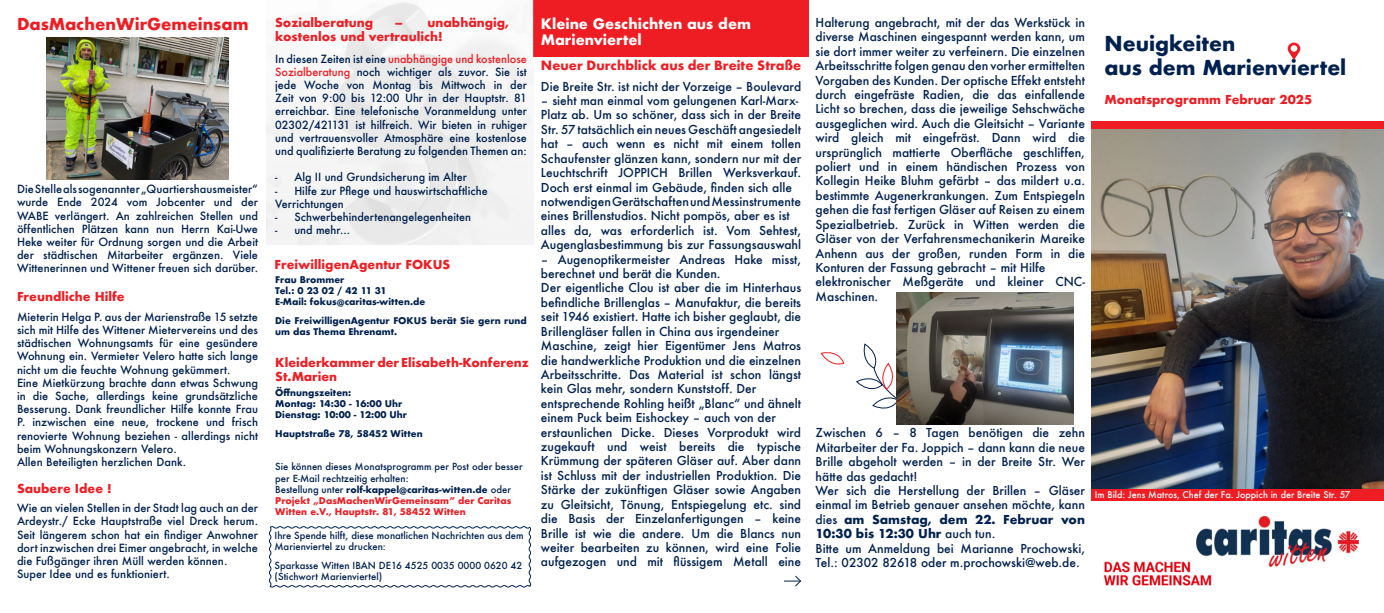
<style>
.page{position:relative;width:1384px;height:613px;background:#fff}
.page>*{position:absolute;margin:0;border:0;box-sizing:border-box;transform-origin:0 0}
.t1{font:700 20px/24px "Futura";color:#00214f}
.t2{font:700 16px "Futura";color:#ee1d23}
.t3{font:700 14px/16.8px "Futura";color:#fff}
.t4{font:700 12.5px "Futura";color:#ee1d23}
.t5{font:500 12px/14.4px "Futura";color:#00214f}
.t6{font:700 12px/14.4px "Futura";color:#ee1d23}
.t7{font:500 11px/13.2px "Futura";color:#00214f}
.t8{font:500 9.5px/11.4px "Futura";color:#00214f}
.t9{font:700 9px/10.8px "Futura";color:#00214f}
.t10{font:700 9px/10.8px "Futura";color:#ee1d23;text-align:justify}
.t11{font:500 9px "Futura";color:#fff}
.s1{color:#ee1d23}
.s2{font-weight:500;font-size:9.5px;color:#00214f}
.s3{color:#00214f}
.s4{font-weight:700}
</style>
<div class="page">
<div style="left:533px;top:0;width:275px;height:56px;background:#ee1d23"></div>
<img style="left:1103px;top:561px;width:109px;height:25px">
<div style="left:1091px;top:121px;width:292px;height:379px;background:#ee1d23"></div>
<img style="left:1196px;top:516px;width:162px;height:50px">
<svg style="left:1287px;top:43px;width:13px;height:17px"></svg>
<svg style="left:269px;top:526px;width:262px;height:61px"></svg>
<svg style="left:784px;top:575px;width:18px;height:12px"></svg>
<svg style="left:856px;top:344px;width:40px;height:65px"></svg>
<svg style="left:820px;top:352px;width:25px;height:13px"></svg>
<img style="left:1091px;top:129px;width:292px;height:359px">
<img style="left:896px;top:292px;width:177px;height:132px">
<img style="left:46px;top:37px;width:183px;height:142px">
<h2 class="t2" style="left:17px;top:17px;width:233px">DasMachenWirGemeinsam</h2>
<p class="t7" style="left:17px;top:183px;width:242px;text-align:justify">Die Stelle als sogenannter „Quartiershausmeister“ wurde Ende 2024 vom Jobcenter und der WABE verlängert. An zahlreichen Stellen und öffentlichen Plätzen kann nun Herrn Kai-Uwe Heke weiter für Ordnung sorgen und die Arbeit der städtischen Mitarbeiter ergänzen. Viele Wittenerinnen und Wittener freuen sich darüber.</p>
<p class="t6" style="left:17px;top:290px;width:109px">Freundliche Hilfe</p>
<p class="t7" style="left:17px;top:311px;width:242px">Mieterin Helga P. aus der Marienstraße 15 setzte sich mit Hilfe des Wittener Mietervereins und des städtischen Wohnungsamts für eine gesündere Wohnung ein. Vermieter Velero hatte sich lange nicht um die feuchte Wohnung gekümmert.<br>Eine Mietkürzung brachte dann etwas Schwung in die Sache, allerdings keine grundsätzliche Besserung. Dank freundlicher Hilfe konnte Frau P. inzwischen eine neue, trockene und frisch renovierte Wohnung beziehen - allerdings nicht beim Wohnungskonzern Velero.<br>Allen Beteiligten herzlichen Dank.</p>
<p class="t6" style="left:17px;top:482px;width:96px">Saubere Idee !</p>
<p class="t7" style="left:17px;top:502px;width:242px">Wie an vielen Stellen in der Stadt lag auch an der Ardeystr./ Ecke Hauptstraße viel Dreck herum.<br>Seit längerem schon hat ein findiger Anwohner dort inzwischen drei Eimer angebracht, in welche die Fußgänger ihren Müll werden können.<br>Super Idee und es funktioniert.</p>
<p class="t6" style="left:275px;top:16px;width:100px">Sozialberatung</p>
<p class="t6" style="left:395px;top:16px;width:8px">--</p>
<p class="t6" style="left:275px;top:16px;width:235px;text-indent:152px">unabhängig, kostenlos und vertraulich!</p>
<p class="t7" style="left:275px;top:53px;width:253px;text-align:justify">In diesen Zeiten ist eine <span class="s1">unabhängige und kostenlose Sozialberatung</span> noch wichtiger als zuvor. Sie ist jede Woche von Montag bis Mittwoch in der Zeit von 9:00 bis 12:00 Uhr in der Hauptstr. 81 erreichbar. Eine telefonische Voranmeldung unter 02302/421131 ist hilfreich. Wir bieten in ruhiger und vertrauensvoller Atmosphäre eine kostenlose und qualifizierte Beratung zu folgenden Themen an:</p>
<p class="t7" style="left:275px;top:171px;width:193px">- Alg II und Grundsicherung im Alter</p>
<p class="t7" style="left:275px;top:184px;width:214px">- Hilfe zur Pflege und hauswirtschaftliche<br>Verrichtungen</p>
<p class="t7" style="left:275px;top:211px;width:197px">- Schwerbehindertenangelegenheiten</p>
<p class="t7" style="left:275px;top:224px;width:76px">- und mehr...</p>
<p class="t6" style="left:274px;top:258px;width:177px">FreiwilligenAgentur FOKUS</p>
<p class="t9" style="left:275px;top:275px;width:151px">Frau Brommer<br>Tel.: 0 23 02 / 42 11 31<br>E-Mail: fokus@caritas-witten.de</p>
<p class="t9" style="left:275px;top:315px;width:253px">Die FreiwilligenAgentur FOKUS berät Sie gern rund um das Thema Ehrenamt.</p>
<p class="t6" style="left:275px;top:356px;width:255px">Kleiderkammer der Elisabeth-Konferenz<br>St.Marien</p>
<p class="t9" style="left:275px;top:387px;width:133px">Öffnungszeiten:<br>Montag: 14:30 - 16:00 Uhr<br>Dienstag: 10:00 - 12:00 Uhr</p>
<p class="t9" style="left:275px;top:429px;width:149px">Hauptstraße 78, 58452 Witten</p>
<p class="t8" style="left:275px;top:461px;width:249px">Sie können dieses Monatsprogramm per Post oder besser per E-Mail rechtzeitig erhalten:</p>
<p class="t10" style="left:275px;top:484px;width:237px"><span class="s2">Bestellung unter</span> <span class="s3">rolf-kappel@caritas-witten.de</span> <span class="s2">oder </span>Projekt „DasMachenWirGemeinsam” der Caritas Witten e.V., Hauptstr. 81, 58452 Witten</p>
<p class="t8" style="left:274px;top:530px;width:251px">Ihre Spende hilft, diese monatlichen Nachrichten aus dem<br>Marienviertel zu drucken:</p>
<p class="t8" style="left:274px;top:560px;width:249px">Sparkasse Witten IBAN DE16 4525 0035 0000 0620 42 (Stichwort Marienviertel)</p>
<p class="t3" style="left:541px;top:16px;width:211px">Kleine Geschichten aus dem<br>Marienviertel</p>
<p class="t4" style="left:541px;top:60px;width:262px">Neuer Durchblick aus der Breite Straße</p>
<p class="t5" style="left:541px;top:80px;width:262px">Die Breite Str. ist nicht der Vorzeige – Boulevard</p>
<p class="t5" style="left:541px;top:94px;width:262px">– sieht man einmal vom gelungenen Karl-Marx-Platz ab. Um so schöner, dass sich in der Breite Str. 57 tatsächlich ein neues Geschäft angesiedelt hat – auch wenn es nicht mit einem tollen Schaufenster glänzen kann, sondern nur mit der Leuchtschrift JOPPICH Brillen Werksverkauf.<br>Doch erst einmal im Gebäude, finden sich alle notwendigen Gerätschaften und Messinstrumente eines Brillenstudios. Nicht pompös, aber es ist alles da, was erforderlich ist. Vom Sehtest, Augenglasbestimmung bis zur Fassungsauswahl</p>
<p class="t5" style="left:541px;top:253px;width:262px">– Augenoptikermeister Andreas Hake misst, berechnet und berät die Kunden.<br>Der eigentliche Clou ist aber die im Hinterhaus befindliche Brillenglas – Manufaktur, die bereits seit 1946 existiert. Hatte ich bisher geglaubt, die Brillengläser fallen in China aus irgendeiner Maschine, zeigt hier Eigentümer Jens Matros die handwerkliche Produktion und die einzelnen Arbeitsschritte. Das Material ist schon längst kein Glas mehr, sondern Kunststoff. Der entsprechende Rohling heißt „Blanc“ und ähnelt einem Puck beim Eishockey – auch von der erstaunlichen Dicke. Dieses Vorprodukt wird zugekauft und weist bereits die typische Krümmung der späteren Gläser auf. Aber dann ist Schluss mit der industriellen Produktion. Die Stärke der zukünftigen Gläser sowie Angaben zu Gleitsicht, Tönung, Entspiegelung etc. sind die Basis der Einzelanfertigungen – keine Brille ist wie die andere. Um die Blancs nun weiter bearbeiten zu können, wird eine Folie aufgezogen und mit flüssigem Metall eine</p>
<p class="t5" style="left:815px;top:16px;width:271px">Halterung angebracht, mit der das Werkstück in diverse Maschinen eingespannt werden kann, um sie dort immer weiter zu verfeinern. Die einzelnen Arbeitsschritte folgen genau den vorher ermittelten Vorgaben des Kunden. Der optische Effekt entsteht durch eingefräste Radien, die das einfallende Licht so brechen, dass die jeweilige Sehschwäche ausgeglichen wird. Auch die Gleitsicht – Variante wird gleich mit eingefräst. Dann wird die ursprünglich mattierte Oberfläche geschliffen, poliert und in einem händischen Prozess von Kollegin Heike Bluhm gefärbt – das mildert u.a. bestimmte Augenerkrankungen. Zum Entspiegeln gehen die fast fertigen Gläser auf Reisen zu einem Spezialbetrieb. Zurück in Witten werden die Gläser von der Verfahrensmechanikerin Mareike Anhenn aus der großen, runden Form in die Konturen der Fassung gebracht – mit Hilfe elektronischer Meßgeräte und kleiner CNC-Maschinen.</p>
<h1 class="t1" style="left:1104px;top:33px;width:243px">Neuigkeiten<br>aus dem Marienviertel</h1>
<p class="t6" style="left:1104px;top:93px;width:209px">Monatsprogramm Februar 2025</p>
<p class="t5" style="left:815px;top:425px;width:271px">Zwischen 6 – 8 Tagen benötigen die zehn Mitarbeiter der Fa. Joppich – dann kann die neue Brille abgeholt werden – in der Breite Str. Wer hätte das gedacht!<br>Wer sich die Herstellung der Brillen – Gläser einmal im Betrieb genauer ansehen möchte, kann dies <span class="s4">am Samstag, dem 22. Februar von 10:30 bis 12:30 Uhr</span> auch tun.<br>Bitte um Anmeldung bei Marianne Prochowski, Tel.: 02302 82618 oder m.prochowski@web.de.</p>
<p class="t11" style="left:1094px;top:489px;width:257px">Im Bild: Jens Matros, Chef der Fa. Joppich in der Breite Str. 57</p>
</div>
